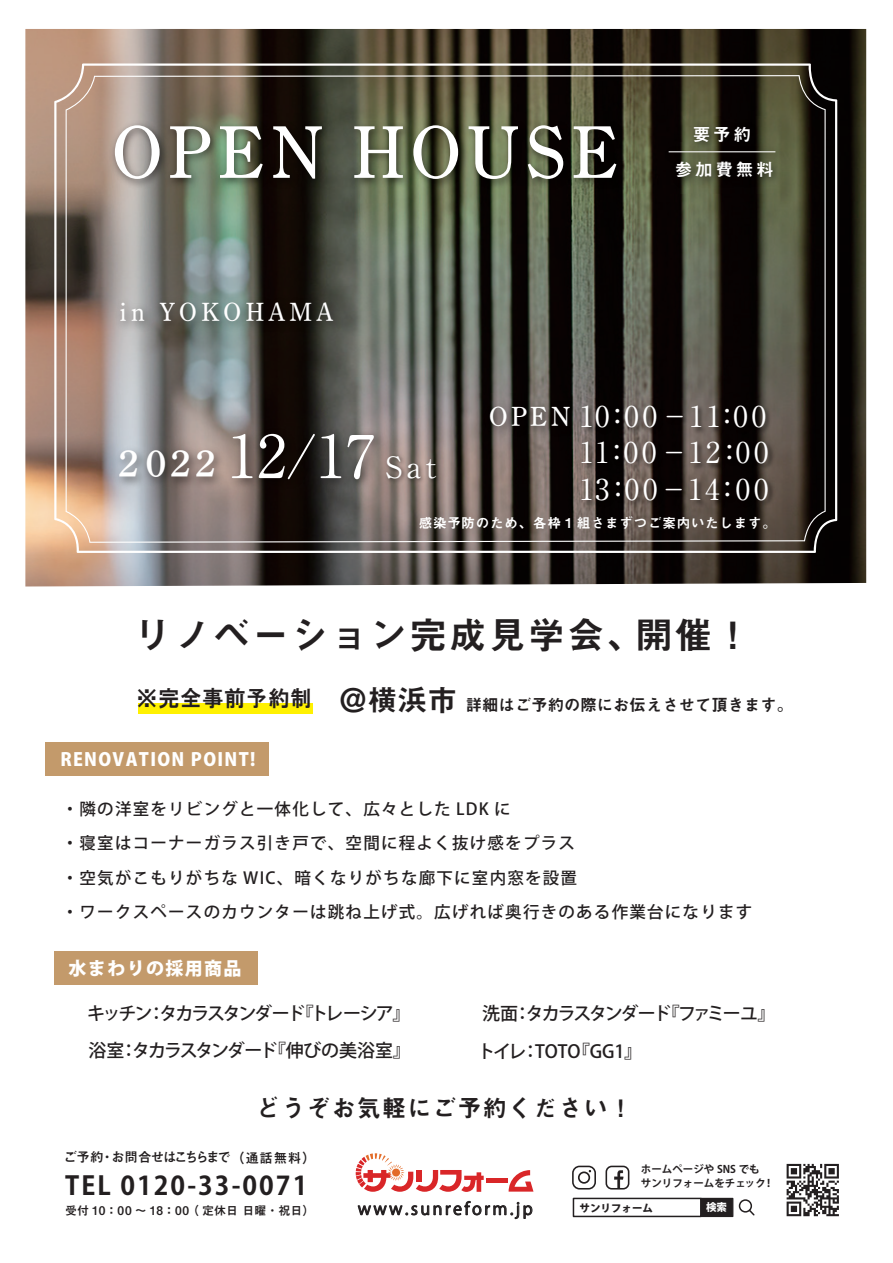
<style>
.page{position:relative;width:893px;height:1263px;background:#fff}
.page>*{position:absolute;margin:0;border:0;box-sizing:border-box;transform-origin:0 0}
.t1{font:74.55px "Shuei Yobu Min Std M";letter-spacing:.05em;color:#fff}
.t2{font:700 59.1px "A1 Mincho Std";color:#fff}
.t3{font:37.5px "Midashi Go Pro MB31";letter-spacing:.05em;color:#231f20}
.t4{font:700 28.65px/36.5px "A1 Mincho Std";letter-spacing:.1em;color:#fff;text-align:justify}
.t5{font:26.1px "Shuei Min Pro M";letter-spacing:.15em;color:#fff}
.t6{font:700 25.65px "Koz Go Pr 6 N";letter-spacing:.08em;color:#231f20}
.t7{font:24px "Midashi Go Pro MB31";letter-spacing:.05em;color:#231f20}
.t8{font:21.75px "HG Gothic E";letter-spacing:.05em;color:#231f20;scale:.96 1}
.t9{font:500 18px "Koz Go Pr 6 N";letter-spacing:-.12em;color:#231f20}
.t10{font:800 18px "Koz Go Pr 6 N";letter-spacing:.075em;color:#fff}
.t11{font:500 18px "Koz Go Pr 6 N";letter-spacing:-.07em;color:#231f20}
.t12{font:500 18px "Koz Go Pr 6 N";color:#231f20}
.t13{font:17.7px "Midashi Go Pro MB31";letter-spacing:.15em;color:#fff}
.t14{font:500 16.5px/34.5px "Koz Go Pr 6 N";letter-spacing:.075em;color:#231f20}
.t15{font:16.5px "Koz Go Pr 6 N";letter-spacing:.15em;color:#231f20}
.t16{font:16.35px "Midashi Go Pro MB31";color:#231f20}
.t17{font:13.65px "Midashi Go Pro MB31";letter-spacing:.05em;color:#fff}
.t18{font:700 13.5px "Mi Go MB1 Std De";letter-spacing:-.05em;color:#231f20}
.t19{font:700 12px "Mi Go MB1 Std De";color:#231f20}
.t20{font:700 10.5px/13.5px "Koz Go Pr 6 N";color:#231f20}
.t21{font:800 10.5px "Koz Go Pr 6 N";color:#231f20}
.t22{font:800 10.5px "Koz Go Pr 6 N";color:#fff}
.s1{font-family:"Shuei Min Pro B";font-weight:400;font-size:37.5px}
.s2{font-size:29.25px}
.s3{font-family:"Shuei Min Pro M";font-weight:400;font-size:27.3px}
.s4{font-size:29.7px}
</style>
<div class="page">
<div style="left:739px;top:1199px;width:13px;height:13px;border:2px solid #231f20;border-radius:50%"></div>
<svg style="left:747px;top:1208px;width:8px;height:8px"></svg>
<div style="left:572px;top:1166px;width:24px;height:23px;border:2px solid #231f20;border-radius:7px"></div>
<div style="left:578px;top:1171px;width:12px;height:13px;border:2px solid #231f20;border-radius:50%"></div>
<div style="left:605px;top:1166px;width:24px;height:23px;border:2px solid #231f20;border-radius:5px"></div>
<svg style="left:614px;top:1170px;width:9px;height:19px"></svg>
<div style="left:573px;top:1198px;width:129px;height:19px;background:#fff;border:2px solid #231f20"></div>
<div style="left:700px;top:1198px;width:33px;height:19px;background:#231f20"></div>
<svg style="left:787px;top:1164px;width:52px;height:52px"></svg>
<div style="left:486px;top:1178px;width:22px;height:5px;background:#d92628"></div>
<svg style="left:356px;top:1153px;width:128px;height:39px"></svg>
<svg style="left:509px;top:1170px;width:24px;height:21px"></svg>
<svg style="left:357px;top:1200px;width:176px;height:20px"></svg>
<div style="left:46px;top:742px;width:223px;height:34px;background:#c39a6b"></div>
<div style="left:54px;top:951px;width:204px;height:34px;background:#c39a6b"></div>
<div style="left:138px;top:703px;width:174px;height:10px;background:#fff101"></div>
<img style="left:25px;top:29px;width:841px;height:557px">
<svg style="left:54px;top:63px;width:783px;height:490px;background:#746960"></svg>
<img style="left:66px;top:75px;width:760px;height:468px">
<img style="left:103px;top:108px;width:534px;height:106px">
<h1 class="t1" style="left:111px;top:100px;width:510px">OPEN HOUSE</h1>
<h3 class="t5" style="left:120px;top:293px;width:215px">in YOKOHAMA</h3>
<p class="t13" style="left:693px;top:120px;width:60px">要予約</p>
<p class="t13" style="left:675px;top:156px;width:100px">参加費無料</p>
<h2 class="t2" style="left:118px;top:408px;width:320px"><span class="s1">2022</span> 12/17 <span class="s2">Sat</span></h2>
<h3 class="t4" style="left:580px;top:394px;width:190px;text-indent:-91px"><span class="s3">OPEN</span> 10：00－11：00<br>11：0 0－12：0 0<br>13：0 0－14：0 0</h3>
<p class="t17" style="left:419px;top:512px;width:359px">感染予防のため、各枠 1 組さまずつご案内いたします。</p>
<h3 class="t3" style="left:134px;top:604px;width:619px">リノベーション完成見学会、開催！</h3>
<h3 class="t8" style="left:136px;top:687px;width:184px">※完全事前予約制</h3>
<p class="t10" style="left:60px;top:749px;width:197px">RENOVATION POINT!</p>
<p class="t16" style="left:338px;top:691px;width:457px"><span class="s4">＠横浜市</span>詳細はご予約の際にお伝えさせて頂きます。</p>
<p class="t14" style="left:62px;top:792px;width:692px">・隣の洋室をリビングと一体化して、広々とした LDK に<br>・寝室はコーナーガラス引き戸で、空間に程よく抜け感をプラス<br>・空気がこもりがちな WIC、暗くなりがちな廊下に室内窓を設置<br>・ワークスペースのカウンターは跳ね上げ式。広げれば奥行きのある作業台になります</p>
<p class="t10" style="left:69px;top:959px;width:174px">水まわりの採用商品</p>
<p class="t9" style="left:87px;top:1003px;width:325px">キッチン：タカラスタンダード『トレーシア』</p>
<p class="t9" style="left:482px;top:1003px;width:295px">洗面：タカラスタンダード『ファミーユ』</p>
<p class="t11" style="left:88px;top:1041px;width:324px">浴室：タカラスタンダード『伸びの美浴室』</p>
<p class="t12" style="left:477px;top:1041px;width:166px">トイレ：TOTO『GG1』</p>
<h3 class="t7" style="left:256px;top:1088px;width:378px">どうぞお気軽にご予約ください！</h3>
<p class="t18" style="left:64px;top:1147px;width:253px">ご予約・お問合せはこちらまで（通話無料）</p>
<h3 class="t6" style="left:65px;top:1171px;width:244px">TEL 0120-33-0071</h3>
<p class="t19" style="left:65px;top:1201px;width:251px">受付 10：00 ～ 18：00（定休日日曜・祝日）</p>
<p class="t20" style="left:641px;top:1163px;width:135px">ホームページや SNS でも<br>サンリフォームをチェック！</p>
<p class="t15" style="left:358px;top:1199px;width:176px">www.sunreform.jp</p>
<p class="t21" style="left:580px;top:1202px;width:75px">サンリフォーム</p>
<p class="t22" style="left:706px;top:1201px;width:22px">検索</p>
</div>
